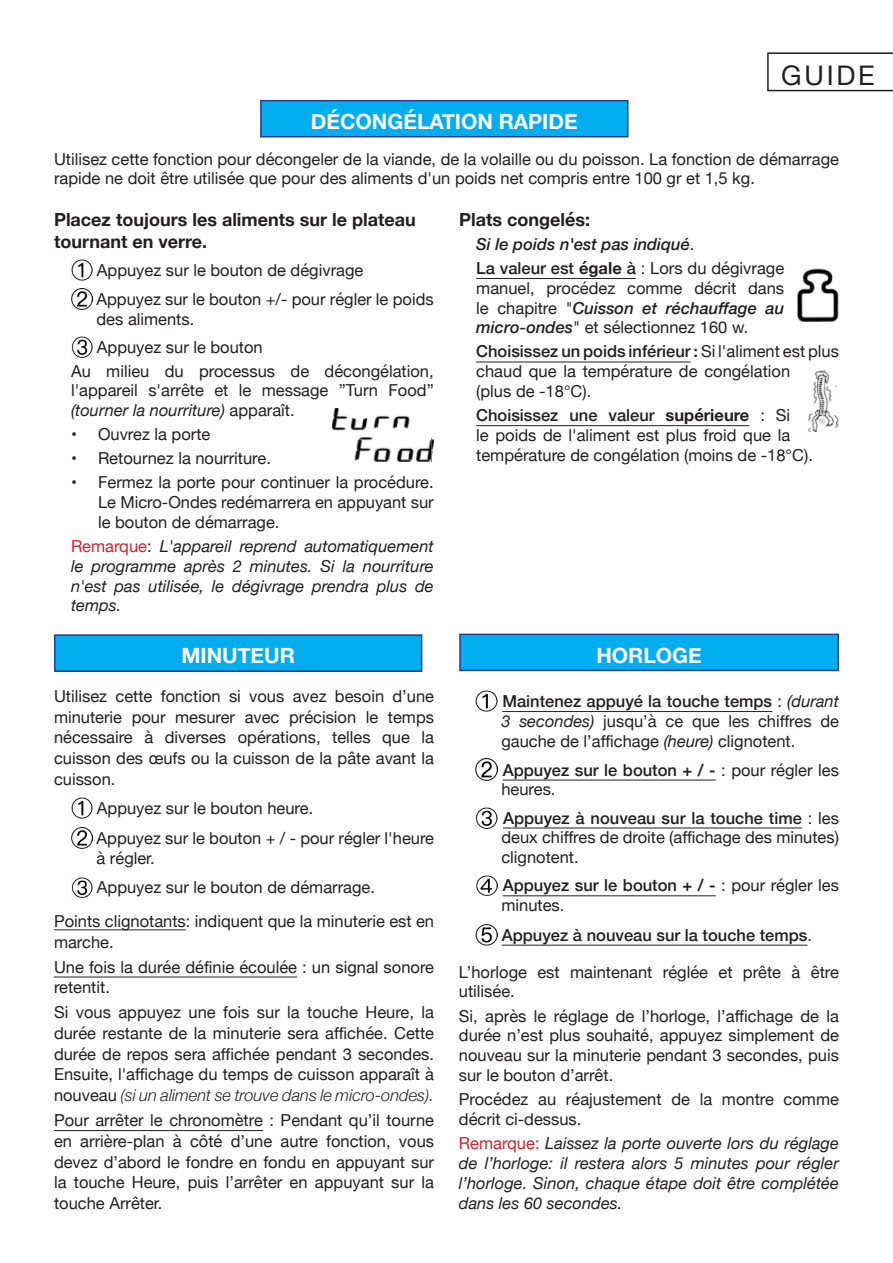
<style>
.page{position:relative;width:893px;height:1263px;background:#fff}
.page>*{position:absolute;margin:0;border:0;box-sizing:border-box;transform-origin:0 0}
.t1{font:27px "Helvetica Neue";letter-spacing:.1em;color:#231f20}
.t2{font:700 21px "Helvetica Neue";color:#fff}
.t3{font:700 18px/21.6px "Helvetica Neue";color:#231f20}
.t4{font:16.5px/20.7px "Helvetica Neue";color:#231f20}
.t5{font:italic 16.5px/19.8px "Helvetica Neue";color:#231f20;text-align:justify}
.t6{font:500 16.5px/20px "Helvetica Neue";color:#231f20}
.t7{font:italic 500 16.5px/24px "Helvetica Neue";color:#231f20}
.s1{font-style:italic}
.s2{font-style:normal;color:#d1232a}
.s3{font-style:normal}
.s4{font-weight:400;font-style:normal}
.s5{font-weight:700;font-style:normal}
.s6{font-weight:500;font-style:italic}
.s7{font-weight:500}
.s8{font-weight:700}
.s9{font-weight:300;font-style:italic}
.s10{font-weight:400}
</style>
<div class="page">
<svg style="left:767px;top:52px;width:126px;height:39px"></svg>
<div style="left:261px;top:101px;width:367px;height:36px;background:#00aeef"></div>
<div style="left:260px;top:100px;width:368px;height:37px;border:2px solid #253f8e"></div>
<div style="left:55px;top:635px;width:367px;height:36px;background:#00aeef"></div>
<div style="left:54px;top:634px;width:368px;height:38px;border:2px solid #253f8e"></div>
<div style="left:460px;top:634px;width:378px;height:36px;background:#00aeef"></div>
<div style="left:459px;top:634px;width:380px;height:37px;border:2px solid #253f8e"></div>
<img style="left:71px;top:260px;width:21px;height:21px">
<img style="left:71px;top:288px;width:21px;height:21px">
<img style="left:71px;top:337px;width:21px;height:20px">
<hr style="left:476px;top:278px;width:160px;height:1px;background:#231f20">
<hr style="left:476px;top:362px;width:215px;height:1px;background:#231f20">
<hr style="left:476px;top:425px;width:273px;height:1px;background:#231f20">
<img style="left:332px;top:408px;width:102px;height:53px">
<hr style="left:54px;top:929px;width:132px;height:1px;background:#231f20">
<hr style="left:54px;top:976px;width:243px;height:1px;background:#231f20">
<hr style="left:54px;top:1130px;width:209px;height:1px;background:#231f20">
<img style="left:71px;top:798px;width:21px;height:21px">
<img style="left:71px;top:827px;width:21px;height:21px">
<img style="left:71px;top:877px;width:21px;height:21px">
<hr style="left:502px;top:711px;width:270px;height:1px;background:#231f20">
<hr style="left:503px;top:780px;width:213px;height:1px;background:#231f20">
<hr style="left:503px;top:827px;width:299px;height:1px;background:#231f20">
<hr style="left:503px;top:895px;width:213px;height:1px;background:#231f20">
<hr style="left:502px;top:945px;width:305px;height:1px;background:#231f20">
<img style="left:476px;top:690px;width:21px;height:21px">
<img style="left:476px;top:759px;width:21px;height:21px">
<img style="left:476px;top:807px;width:21px;height:21px">
<img style="left:476px;top:875px;width:21px;height:21px">
<img style="left:476px;top:924px;width:21px;height:21px">
<img style="left:797px;top:268px;width:42px;height:54px">
<img style="left:808px;top:370px;width:31px;height:61px">
<p class="t2" style="left:311px;top:108px;width:268px">DÉCONGÉLATION RAPIDE</p>
<h1 class="t1" style="left:781px;top:59px;width:95px">GUIDE</h1>
<p class="t4" style="left:54px;top:149px;width:786px;line-height:19.8px">Utilisez cette fonction pour décongeler de la viande, de la volaille ou du poisson. La fonction de démarrage rapide ne doit être utilisée que pour des aliments d'un poids net compris entre 100 gr et 1,5 kg.</p>
<p class="t3" style="left:54px;top:208px;width:363px">Placez toujours les aliments sur le plateau tournant en verre.</p>
<p class="t4" style="left:97px;top:256px;width:339px;line-height:28.7px">Appuyez sur le bouton de dégivrage<br>Appuyez sur le bouton +/- pour régler le poids</p>
<p class="t4" style="left:97px;top:304px;width:168px;line-height:28px">des aliments.<br>Appuyez sur le bouton</p>
<p class="t4" style="left:71px;top:361px;width:364px;line-height:19.8px;text-align:justify">Au milieu du processus de décongélation, l'appareil s'arrête et le message ”Turn Food” <span class="s1">(tourner la nourriture)</span> apparaît.</p>
<p class="t4" style="left:71px;top:424px;width:141px">• Ouvrez la porte</p>
<p class="t4" style="left:71px;top:448px;width:201px">• Retournez la nourriture.</p>
<p class="t4" style="left:98px;top:472px;width:337px;line-height:19.8px;text-align:justify;text-indent:-27px">• Fermez la porte pour continuer la procédure.<br>Le Micro-Ondes redémarrera en appuyant sur le bouton de démarrage.</p>
<p class="t5" style="left:71px;top:536px;width:364px"><span class="s2">Remarque</span><span class="s3">:</span> L'appareil reprend automatiquement le programme après 2 minutes. Si la nourriture n'est pas utilisée, le dégivrage prendra plus de temps.</p>
<p class="t3" style="left:459px;top:208px;width:132px">Plats congelés:</p>
<p class="t7" style="left:476px;top:232px;width:309px">Si le poids n'est pas indiqué<span class="s4">.<br></span><span class="s3">La valeur est</span> <span class="s5">égale</span> <span class="s3">à</span> <span class="s4">: Lors du dégivrage</span></p>
<p class="t4" style="left:476px;top:278px;width:309px;line-height:19.8px;text-align:justify">manuel, procédez comme décrit dans le chapitre "<span class="s6">Cuisson et réchauffage au micro-ondes</span>" et sélectionnez 160 w.</p>
<p class="t4" style="left:476px;top:341px;width:364px;line-height:19.8px"><span class="s7">Choisissez un poids inférieur :</span> Si l'aliment est plus chaud que la température de congélation<br>(plus de -18°C).</p>
<p class="t4" style="left:476px;top:405px;width:338px;line-height:19.8px"><span class="s7">Choisissez une valeur</span> <span class="s8">supérieure</span> : Si<br>le poids de l'aliment est plus froid que la température de congélation (moins de -18°C).</p>
<p class="t2" style="left:181px;top:643px;width:115px">MINUTEUR</p>
<p class="t2" style="left:596px;top:642px;width:107px">HORLOGE</p>
<p class="t4" style="left:54px;top:685px;width:382px;text-align:justify">Utilisez cette fonction si vous avez besoin d’une minuterie pour mesurer avec précision le temps nécessaire à diverses opérations, telles que la cuisson des œufs ou la cuisson de la pâte avant la cuisson.</p>
<p class="t4" style="left:97px;top:793px;width:339px;line-height:29.5px">Appuyez sur le bouton heure.<br>Appuyez sur le bouton + / - pour régler l'heure</p>
<p class="t4" style="left:97px;top:844px;width:280px;line-height:29px">à régler.<br>Appuyez sur le bouton de démarrage.</p>
<p class="t4" style="left:54px;top:910px;width:382px">Points clignotants: indiquent que la minuterie est en marche.</p>
<p class="t4" style="left:54px;top:956px;width:382px">Une fois la durée définie écoulée : un signal sonore retentit.</p>
<p class="t4" style="left:54px;top:1002px;width:382px;text-align:justify">Si vous appuyez une fois sur la touche Heure, la durée restante de la minuterie sera affichée. Cette durée de repos sera affichée pendant 3 secondes.<br>Ensuite, l'affichage du temps de cuisson apparaît à nouveau <span class="s9">(si un aliment se trouve dans le micro-ondes).</span></p>
<p class="t4" style="left:54px;top:1110px;width:382px;text-align:justify">Pour arrêter le chronomètre : Pendant qu’il tourne en arrière-plan à côté d’une autre fonction, vous devez d’abord le fondre en fondu en appuyant sur la touche Heure, puis l’arrêter en appuyant sur la touche Arrêter.</p>
<p class="t4" style="left:501px;top:691px;width:339px;line-height:20px;text-align:justify"><span class="s7">Maintenez appuyé la touche temps</span> : <span class="s1">(durant 3 secondes)</span> jusqu’à ce que les chiffres de gauche de l’affichage <span class="s1">(heure)</span> clignotent.</p>
<p class="t6" style="left:501px;top:759px;width:339px">Appuyez sur le bouton + / - <span class="s10">: pour régler les heures.</span></p>
<p class="t4" style="left:501px;top:807px;width:339px;line-height:20px;text-align:justify"><span class="s7">Appuyez à nouveau sur la touche time</span> : les deux chiffres de droite (affichage des minutes) clignotent.</p>
<p class="t4" style="left:501px;top:875px;width:339px;line-height:20px"><span class="s7">Appuyez sur le bouton + / -</span> : pour régler les minutes.</p>
<p class="t6" style="left:502px;top:924px;width:312px">Appuyez à nouveau sur la touche temps<span class="s10">.</span></p>
<p class="t4" style="left:459px;top:961px;width:382px;line-height:20px">L’horloge est maintenant réglée et prête à être utilisée.</p>
<p class="t4" style="left:459px;top:1005px;width:382px;line-height:20px;text-align:justify">Si, après le réglage de l’horloge, l’affichage de la durée n’est plus souhaité, appuyez simplement de nouveau sur la minuterie pendant 3 secondes, puis sur le bouton d’arrêt.</p>
<p class="t4" style="left:459px;top:1089px;width:382px;line-height:20px">Procédez au réajustement de la montre comme décrit ci-dessus.</p>
<p class="t5" style="left:459px;top:1133px;width:382px"><span class="s2">Remarque:</span> Laissez la porte ouverte lors du réglage de l’horloge: il restera alors 5 minutes pour régler l’horloge. Sinon, chaque étape doit être complétée dans les 60 secondes.</p>
</div>
